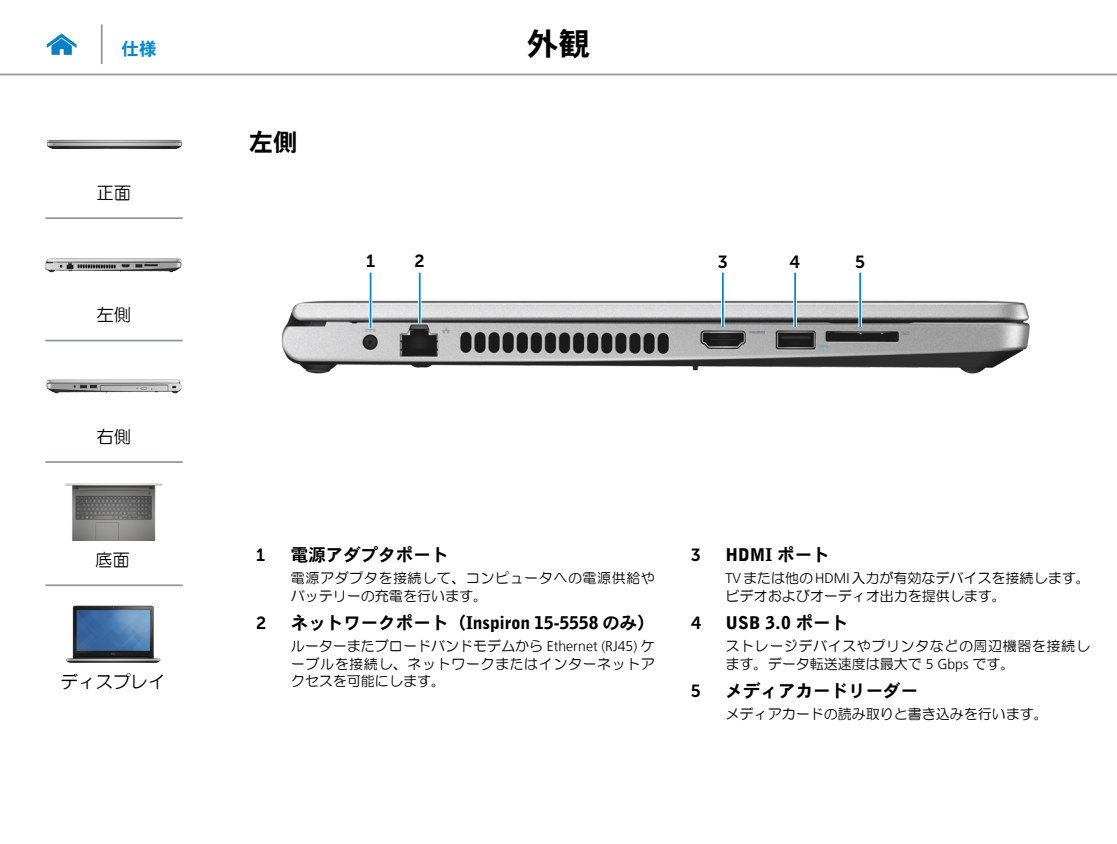
<style>
.page{position:relative;width:1117px;height:844px;background:#fff}
.page>*{position:absolute;margin:0;border:0;box-sizing:border-box;transform-origin:0 0}
.t1{font:31.5px "DFHS Gothic W7 WIN RKSJ H";color:#000}
.Head2{font:24.5px "DFHS Gothic W7 WIN RKSJ H";color:#000}
.Callout_Head{font:900 17.5px "Bell Gothic BT";color:#000}
.Callout_Head-2{font:17.5px "DFHS Gothic W7 WIN RKSJ H";color:#000}
.t2{font:17.5px "HG Maru Gothic MPRO";color:#000}
.Callout_Head-3{font:17.5px "Museo Sans For Dell 700";color:#000}
.t3{font:17.5px "DFHS Gothic W7 WIN RKSJ H";color:#0087cc}
.Callout_description{font:14px/17.5px "HG Maru Gothic MPRO";color:#000;text-align:justify}
.Callout_description-2{font:14px/17.5px "HG Maru Gothic MPRO";letter-spacing:.04em;color:#000}
.s1{font-family:"DFHS Gothic W7 WIN RKSJ H";font-weight:400}
.s2{font-family:"Frutiger 45";font-weight:300}
</style>
<div class="page">
<hr style="left:0;top:74px;width:1116px;height:1px;background:#939598">
<img style="left:46px;top:33px;width:31px;height:23px">
<img style="left:281px;top:300px;width:749px;height:74px">
<hr style="left:369px;top:272px;width:3px;height:56px;background:#fff">
<hr style="left:369px;top:272px;width:2px;height:56px;background:#0087cc">
<hr style="left:418px;top:272px;width:3px;height:51px;background:#fff">
<hr style="left:419px;top:272px;width:1px;height:51px;background:#0087cc">
<hr style="left:721px;top:272px;width:3px;height:55px;background:#fff">
<hr style="left:721px;top:272px;width:2px;height:55px;background:#0087cc">
<hr style="left:793px;top:272px;width:3px;height:55px;background:#fff">
<hr style="left:794px;top:272px;width:1px;height:55px;background:#0087cc">
<hr style="left:858px;top:272px;width:3px;height:55px;background:#fff">
<hr style="left:859px;top:272px;width:1px;height:55px;background:#0087cc">
<hr style="left:101px;top:24px;width:2px;height:40px;background:#939598">
<img style="left:46px;top:139px;width:136px;height:10px">
<img style="left:45px;top:258px;width:137px;height:15px">
<img style="left:46px;top:379px;width:136px;height:15px">
<img style="left:64px;top:483px;width:99px;height:57px">
<img style="left:66px;top:605px;width:95px;height:57px">
<hr style="left:45px;top:217px;width:138px;height:2px;background:#939598">
<hr style="left:45px;top:339px;width:138px;height:2px;background:#939598">
<hr style="left:45px;top:461px;width:138px;height:2px;background:#939598">
<hr style="left:45px;top:584px;width:138px;height:2px;background:#939598">
<p class="t3" style="left:122px;top:40px;width:36px">仕様</p>
<h1 class="t1" style="left:527px;top:28px;width:64px">外観</h1>
<p class="t2" style="left:96px;top:183px;width:36px">正面</p>
<p class="t2" style="left:96px;top:306px;width:36px">左側</p>
<p class="t2" style="left:96px;top:428px;width:36px">右側</p>
<p class="t2" style="left:95px;top:550px;width:37px">底面</p>
<p class="t2" style="left:60px;top:673px;width:106px">ディスプレイ</p>
<p class="Head2" style="left:249px;top:129px;width:50px">左側</p>
<p class="Callout_Head-3" style="left:366px;top:251px;width:10px">1</p>
<p class="Callout_Head-3" style="left:414px;top:251px;width:12px">2</p>
<p class="Callout_Head-3" style="left:717px;top:252px;width:12px">3</p>
<p class="Callout_Head-3" style="left:789px;top:252px;width:12px">4</p>
<p class="Callout_Head-3" style="left:854px;top:252px;width:11px">5</p>
<p class="Callout_Head-3" style="left:256px;top:544px;width:10px">1</p>
<p class="Callout_Head-2" style="left:291px;top:545px;width:159px">電源アダプタポート</p>
<p class="Callout_description-2" style="left:291px;top:569px;width:365px">電源アダプタを接続して、コンピュータへの電源供給やバッテリーの充電を行います。</p>
<p class="Callout_Head-3" style="left:256px;top:612px;width:12px">2</p>
<p class="Callout_Head" style="left:291px;top:611px;width:365px"><span class="s1">ネットワークポート（</span>Inspiron 15-5558 <span class="s1">のみ）</span></p>
<p class="Callout_description" style="left:291px;top:637px;width:365px">ルーターまたブロードバンドモデムから <span class="s2">Ethernet (RJ45)</span> ケーブルを接続し、ネットワークまたはインターネットアクセスを可能にします。</p>
<p class="Callout_Head-3" style="left:690px;top:544px;width:12px">3</p>
<p class="Callout_Head" style="left:725px;top:543px;width:106px">HDMI <span class="s1">ポート</span></p>
<p class="Callout_description" style="left:725px;top:569px;width:365px"><span class="s2">TV</span>または他の<span class="s2">HDMI</span>入力が有効なデバイスを接続します。ビデオおよびオーディオ出力を提供します。</p>
<p class="Callout_Head-3" style="left:690px;top:612px;width:12px">4</p>
<p class="Callout_Head" style="left:725px;top:611px;width:124px">USB 3.0 <span class="s1">ポート</span></p>
<p class="Callout_description-2" style="left:725px;top:637px;width:365px">ストレージデバイスやプリンタなどの周辺機器を接続します。データ転送速度は最大で <span class="s2">5 Gbps</span> です。</p>
<p class="Callout_Head-3" style="left:690px;top:680px;width:11px">5</p>
<p class="Callout_Head-2" style="left:725px;top:681px;width:194px">メディアカードリーダー</p>
<p class="Callout_description" style="left:725px;top:705px;width:323px">メディアカードの読み取りと書き込みを行います。</p>
</div>
